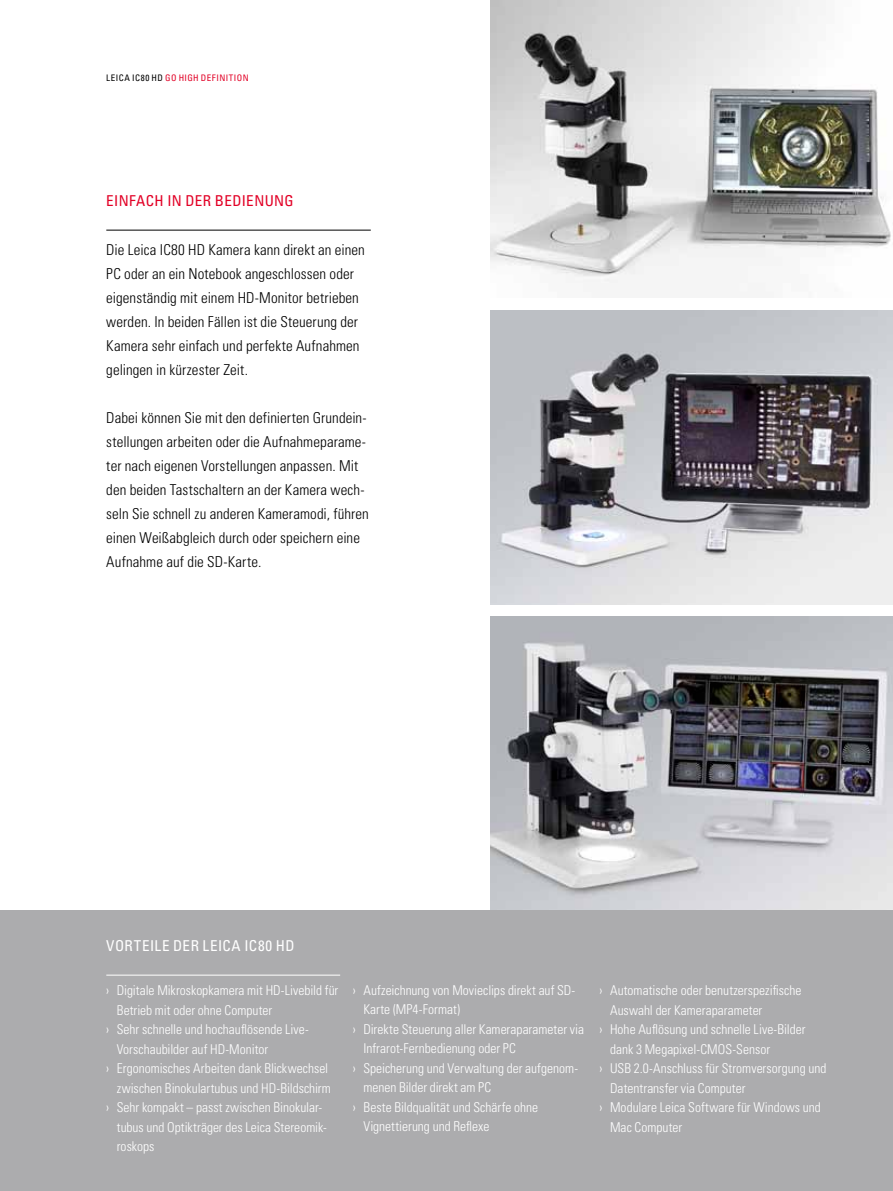
<style>
.page{position:relative;width:893px;height:1191px;background:#fff}
.page>*{position:absolute;margin:0;border:0;box-sizing:border-box;transform-origin:0 0}
.t1{font:300 condensed 15px/24px "Univers LT Std";letter-spacing:.005em;color:#000}
.t2{font:condensed 15px "Univers LT Std";letter-spacing:.04em;color:#fff}
.t3{font:condensed 15px "Univers LT Std";letter-spacing:.03em;color:#e20026}
.t4{font:300 condensed 13.5px "Univers LT Std";color:#fff}
.t5{font:condensed 9px "Univers LT Std";letter-spacing:.045em;color:#e20026}
.s1{color:#000}
</style>
<div class="page">
<img style="left:490px;top:617px;width:403px;height:293px">
<img style="left:490px;top:0;width:401px;height:283px">
<img style="left:490px;top:310px;width:403px;height:294px">
<div style="left:0;top:910px;width:893px;height:281px;background:#acacae"></div>
<hr style="left:106px;top:230px;width:265px;height:1px;background:#000">
<hr style="left:106px;top:974px;width:234px;height:1px;background:#fff">
<p class="t5" style="left:106px;top:72px;width:144px"><span class="s1">LEICA IC80 HD</span> GO HIGH DEFINITION</p>
<p class="t3" style="left:106px;top:192px;width:159px">EINFACH IN DER BEDIENUNG</p>
<p class="t1" style="left:106px;top:237px;width:260px">Die Leica IC80 HD Kamera kann direkt an einen PC oder an ein Notebook angeschlossen oder eigenständig mit einem HD-Monitor betrieben werden. In beiden Fällen ist die Steuerung der Kamera sehr einfach und perfekte Aufnahmen gelingen in kürzester Zeit.</p>
<p class="t1" style="left:106px;top:405px;width:264px">Dabei können Sie mit den definierten Grundein&shy;stellungen arbeiten oder die Aufnahmeparame&shy;ter nach eigenen Vorstellungen anpassen. Mit den beiden Tastschaltern an der Kamera wech&shy;seln Sie schnell zu anderen Kameramodi, führen einen Weißabgleich durch oder speichern eine Aufnahme auf die SD-Karte.</p>
<p class="t2" style="left:106px;top:936px;width:113px">VORTEI LE DER LEICA</p>
<p class="t2" style="left:244px;top:936px;width:52px">IC80 HD</p>
<p class="t4" style="left:106px;top:982px;width:234px">› Digitale Mikroskopkamera mit HD-Livebild für</p>
<p class="t4" style="left:117px;top:1001px;width:157px">Betrieb mit oder ohne Computer</p>
<p class="t4" style="left:106px;top:1021px;width:204px">› Sehr schnelle und hochauflösende Live-</p>
<p class="t4" style="left:117px;top:1040px;width:153px">Vorschaubilder auf HD-Monitor</p>
<p class="t4" style="left:106px;top:1060px;width:223px">› Ergonomisches Arbeiten dank Blickwechsel</p>
<p class="t4" style="left:117px;top:1079px;width:216px">zwischen Binokulartubus und HD-Bildschirm</p>
<p class="t4" style="left:106px;top:1099px;width:217px">› Sehr kompakt – passt zwischen Binokular-</p>
<p class="t4" style="left:117px;top:1118px;width:212px">tubus und Optikträger des Leica Stereomik-</p>
<p class="t4" style="left:117px;top:1138px;width:39px">roskops</p>
<p class="t4" style="left:353px;top:981px;width:224px">› Aufzeichnung von Movieclips direkt auf SD-</p>
<p class="t4" style="left:363px;top:1001px;width:98px">Karte (MP4-Format)</p>
<p class="t4" style="left:353px;top:1020px;width:233px">› Direkte Steuerung aller Kameraparameter via</p>
<p class="t4" style="left:363px;top:1040px;width:154px">Infrarot-Fernbedienung oder PC</p>
<p class="t4" style="left:353px;top:1059px;width:227px">› Speicherung und Verwaltung der aufgenom-</p>
<p class="t4" style="left:363px;top:1079px;width:129px">menen Bilder direkt am PC</p>
<p class="t4" style="left:353px;top:1098px;width:187px">› Beste Bildqualität und Schärfe ohne</p>
<p class="t4" style="left:363px;top:1118px;width:128px">Vignettierung und Reflexe</p>
<p class="t4" style="left:600px;top:982px;width:203px">› Automatische oder benutzerspezifische</p>
<p class="t4" style="left:610px;top:1001px;width:154px">Auswahl der Kameraparameter</p>
<p class="t4" style="left:600px;top:1021px;width:207px">› Hohe Auflösung und schnelle Live-Bilder</p>
<p class="t4" style="left:610px;top:1040px;width:162px">dank 3 Megapixel-CMOS-Sensor</p>
<p class="t4" style="left:600px;top:1060px;width:228px">› USB 2.0-Anschluss für Stromversorgung und</p>
<p class="t4" style="left:610px;top:1079px;width:137px">Datentransfer via Computer</p>
<p class="t4" style="left:600px;top:1099px;width:223px">› Modulare Leica Software für Windows und</p>
<p class="t4" style="left:610px;top:1118px;width:74px">Mac Computer</p>
</div>
